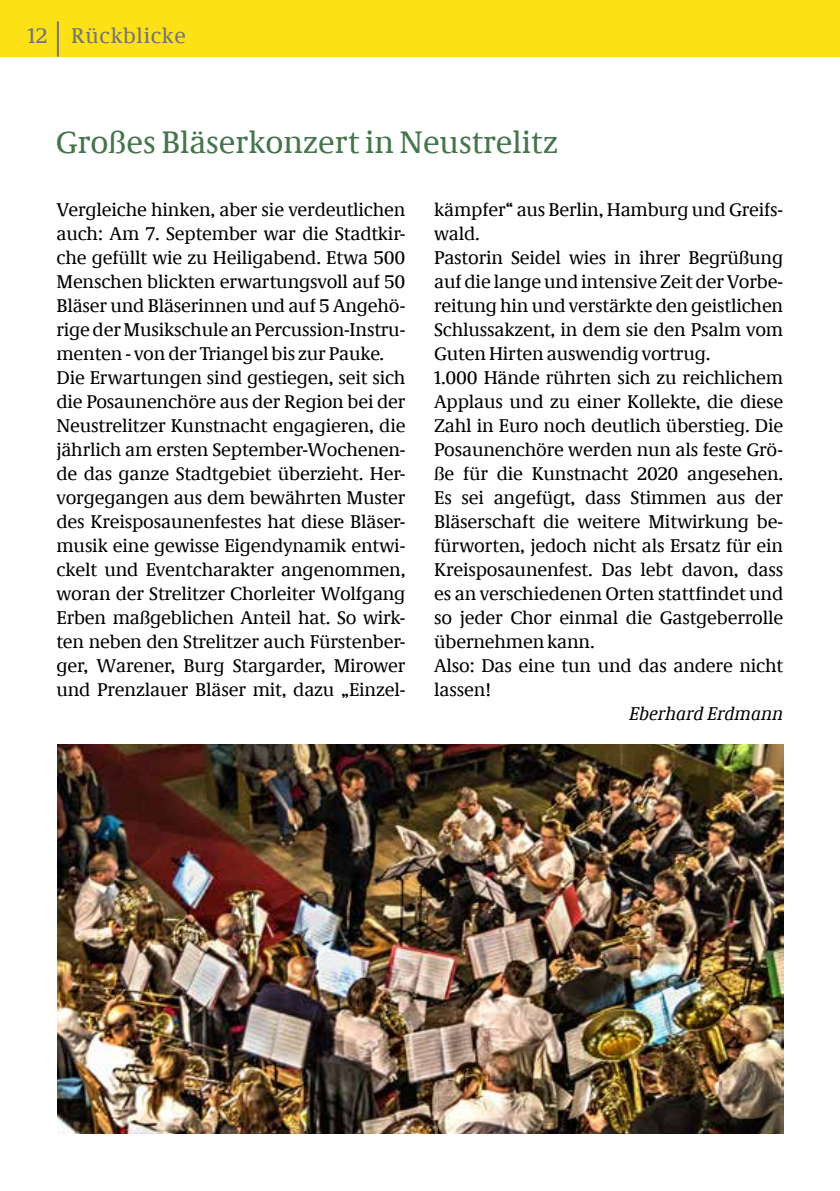
<style>
.page{position:relative;width:840px;height:1191px;background:#fff}
.page>*{position:absolute;margin:0;border:0;box-sizing:border-box;transform-origin:0 0}
.t1{font:32px "Neue Demos";color:#45744d}
.t2{font:22px "Neue Demos";letter-spacing:.03em;color:#747474}
.t3{font:19px/24px "Neue Demos";letter-spacing:-.01em;color:#000}
.t4{font:italic 19px "Neue Demos";color:#000}
</style>
<div class="page">
<div style="left:0;top:0;width:839px;height:57px;background:#fbe115"></div>
<hr style="left:57px;top:22px;width:2px;height:35px;background:#747474">
<img style="left:58px;top:744px;width:724px;height:389px">
<p class="t2" style="left:28px;top:23px;width:160px">12 Rückblicke</p>
<h1 class="t1" style="left:56px;top:123px;width:503px">Großes Bläserkonzert in Neustrelitz</h1>
<p class="t3" style="left:56px;top:197px;width:350px">Vergleiche hinken, aber sie verdeutlichen auch: Am 7. September war die Stadtkir&shy;che gefüllt wie zu Heiligabend. Etwa 500<br>Menschen blickten erwartungsvoll auf 50<br>Bläser und Bläserinnen und auf 5 Angehö&shy;rige der Musikschule an Percussion-Instru&shy;menten - von der Triangel bis zur Pauke.<br>Die Erwartungen sind gestiegen, seit sich die Posaunenchöre aus der Region bei der Neustrelitzer Kunstnacht engagieren, die jährlich am ersten September-Wochenen&shy;de das ganze Stadtgebiet überzieht. Her&shy;vorgegangen aus dem bewährten Muster des Kreisposaunenfestes hat diese Bläser&shy;musik eine gewisse Eigendynamik entwi&shy;ckelt und Eventcharakter angenommen, woran der Strelitzer Chorleiter Wolfgang Erben maßgeblichen Anteil hat. So wirk&shy;ten neben den Strelitzer auch Fürstenber&shy;ger, Warener, Burg Stargarder, Mirower und Prenzlauer Bläser mit, dazu „Einzel-</p>
<p class="t3" style="left:434px;top:197px;width:350px">kämpfer“ aus Berlin, Hamburg und Greifs&shy;wald.<br>Pastorin Seidel wies in ihrer Begrüßung auf die lange und intensive Zeit der Vorbe&shy;reitung hin und verstärkte den geistlichen Schlussakzent, in dem sie den Psalm vom Guten Hirten auswendig vortrug.<br>1.000 Hände rührten sich zu reichlichem Applaus und zu einer Kollekte, die diese Zahl in Euro noch deutlich überstieg. Die Posaunenchöre werden nun als feste Grö&shy;ße für die Kunstnacht 2020 angesehen.<br>Es sei angefügt, dass Stimmen aus der Bläserschaft die weitere Mitwirkung be&shy;fürworten, jedoch nicht als Ersatz für ein Kreisposaunenfest. Das lebt davon, dass es an verschiedenen Orten stattfindet und so jeder Chor einmal die Gastgeberrolle übernehmen kann.<br>Also: Das eine tun und das andere nicht lassen!</p>
<p class="t4" style="left:628px;top:702px;width:155px">Eberhard Erdmann</p>
</div>
